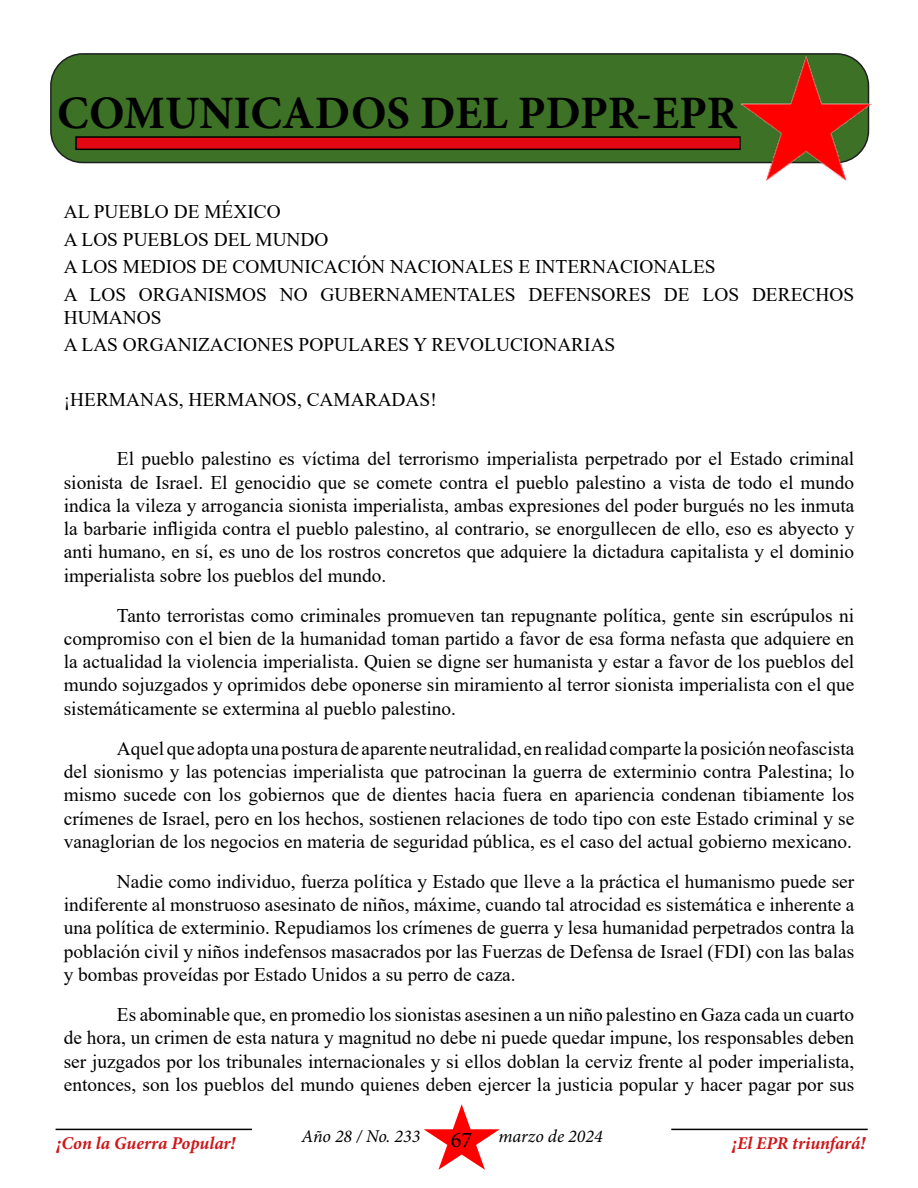
<style>
.page{position:relative;width:918px;height:1188px;background:#fff}
.page>*{position:absolute;margin:0;border:0;box-sizing:border-box;transform-origin:0 0}
.t1{font:700 46.5px "Minion Pro";color:#000}
.t2{font:22.5px "Minion Pro";color:#000}
.t3{font:19.35px/23.2px "Times New Roman";color:#000;text-align:justify}
.t4{font:italic 700 18px "Minion Pro";letter-spacing:-.005em;color:#cd171a}
.t5{font:italic 18px "Minion Pro";color:#000}
</style>
<div class="page">
<hr style="left:56px;top:1129px;width:196px;height:1px;background:#000">
<svg style="left:424px;top:1104px;width:76px;height:66px"></svg>
<hr style="left:671px;top:1129px;width:197px;height:1px;background:#000">
<div style="left:51px;top:54px;width:817px;height:109px;background:#3d7226;border-radius:32px"></div>
<div style="left:50px;top:53px;width:819px;height:110px;border:2px solid #000;border-radius:32px"></div>
<div style="left:76px;top:137px;width:664px;height:12px;background:#e30613"></div>
<div style="left:75px;top:136px;width:666px;height:14px;border:2px solid #000"></div>
<img style="left:741px;top:55px;width:130px;height:125px">
<h1 class="t1" style="left:57px;top:80px;width:682px">COMUNICADOS DEL PDPR-EPR</h1>
<p class="t3" style="left:64px;top:197px;width:792px;line-height:27.5px;text-align:left">AL PUEBLO DE MÉXICO<br>A LOS PUEBLOS DEL MUNDO<br>A LOS MEDIOS DE COMUNICACIÓN NACIONALES E INTERNACIONALES<br>A LOS ORGANISMOS NO GUBERNAMENTALES DEFENSORES DE LOS DERECHOS</p>
<p class="t3" style="left:64px;top:303px;width:553px;line-height:27.5px">HUMANOS<br>A LAS ORGANIZACIONES POPULARES Y REVOLUCIONARIAS</p>
<p class="t3" style="left:64px;top:388px;width:375px">¡HERMANAS, HERMANOS, CAMARADAS!</p>
<p class="t3" style="left:64px;top:447px;width:792px;text-indent:53px">El pueblo palestino es víctima del terrorismo imperialista perpetrado por el Estado criminal sionista de Israel. El genocidio que se comete contra el pueblo palestino a vista de todo el mundo indica la vileza y arrogancia sionista imperialista, ambas expresiones del poder burgués no les inmuta la barbarie infligida contra el pueblo palestino, al contrario, se enorgullecen de ello, eso es abyecto y anti humano, en sí, es uno de los rostros concretos que adquiere la dictadura capitalista y el dominio imperialista sobre los pueblos del mundo.</p>
<p class="t3" style="left:64px;top:603px;width:792px;text-indent:53px">Tanto terroristas como criminales promueven tan repugnante política, gente sin escrúpulos ni compromiso con el bien de la humanidad toman partido a favor de esa forma nefasta que adquiere en la actualidad la violencia imperialista. Quien se digne ser humanista y estar a favor de los pueblos del mundo sojuzgados y oprimidos debe oponerse sin miramiento al terror sionista imperialista con el que sistemáticamente se extermina al pueblo palestino.</p>
<p class="t3" style="left:64px;top:736px;width:792px;text-indent:53px">Aquel que adopta una postura de aparente neutralidad, en realidad comparte la posición neofascista del sionismo y las potencias imperialista que patrocinan la guerra de exterminio contra Palestina; lo mismo sucede con los gobiernos que de dientes hacia fuera en apariencia condenan tibiamente los crímenes de Israel, pero en los hechos, sostienen relaciones de todo tipo con este Estado criminal y se vanaglorian de los negocios en materia de seguridad pública, es el caso del actual gobierno mexicano.</p>
<p class="t3" style="left:64px;top:869px;width:792px;text-indent:53px">Nadie como individuo, fuerza política y Estado que lleve a la práctica el humanismo puede ser indiferente al monstruoso asesinato de niños, máxime, cuando tal atrocidad es sistemática e inherente a una política de exterminio. Repudiamos los crímenes de guerra y lesa humanidad perpetrados contra la población civil y niños indefensos masacrados por las Fuerzas de Defensa de Israel (FDI) con las balas y bombas proveídas por Estado Unidos a su perro de caza.</p>
<p class="t3" style="left:64px;top:1002px;width:792px;text-indent:53px">Es abominable que, en promedio los sionistas asesinen a un niño palestino en Gaza cada un cuarto de hora, un crimen de esta natura y magnitud no debe ni puede quedar impune, los responsables deben ser juzgados por los tribunales internacionales y si ellos doblan la cerviz frente al poder imperialista, entonces, son los pueblos del mundo quienes deben ejercer la justicia popular y hacer pagar por sus</p>
<p class="t5" style="left:302px;top:1124px;width:120px">Año 28 / No. 233</p>
<p class="t5" style="left:499px;top:1124px;width:106px">marzo de 2024</p>
<p class="t2" style="left:451px;top:1124px;width:23px">67</p>
<p class="t4" style="left:57px;top:1131px;width:180px">¡Con la Guerra Popular!</p>
<p class="t4" style="left:732px;top:1131px;width:135px">¡El EPR triunfará!</p>
</div>
